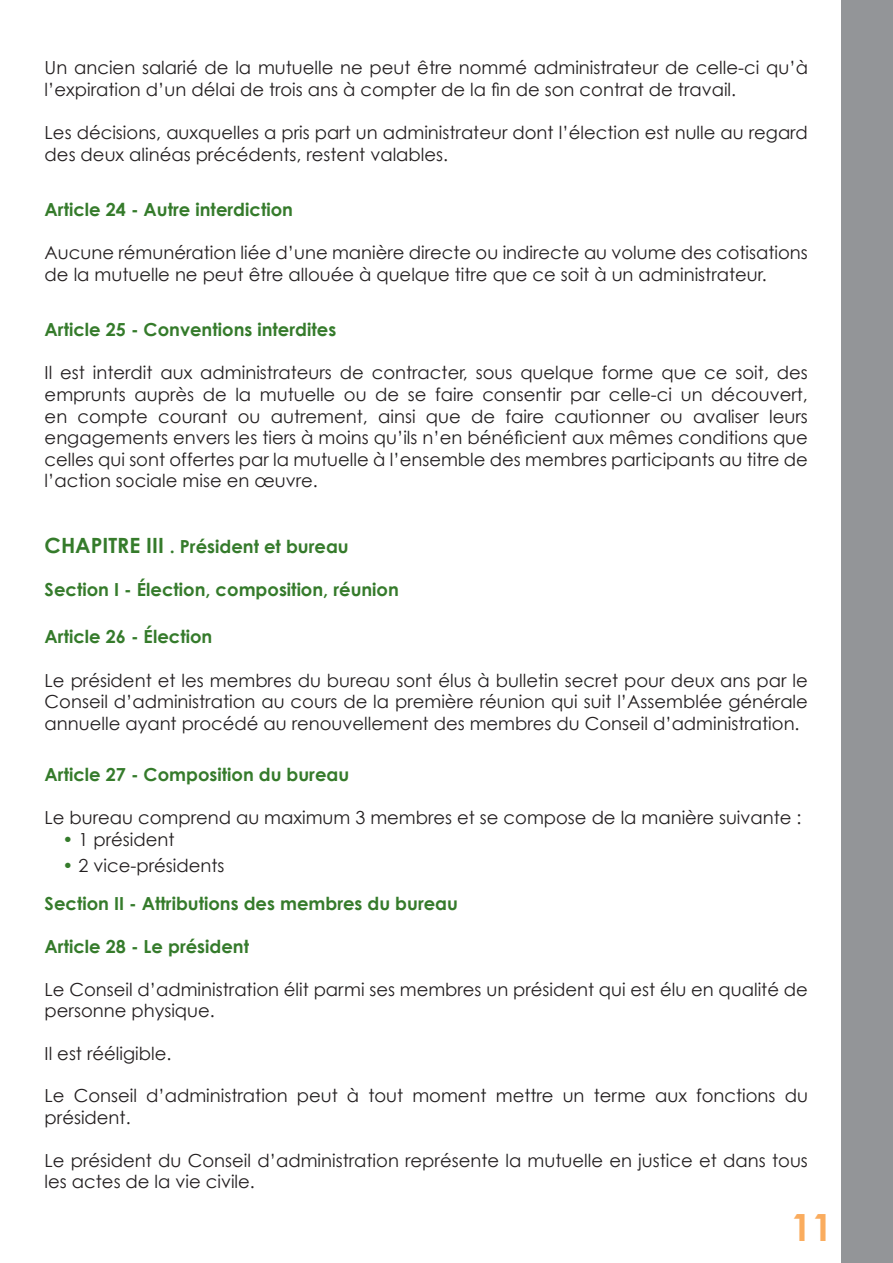
<style>
.page{position:relative;width:893px;height:1263px;background:#fff}
.page>*{position:absolute;margin:0;border:0;box-sizing:border-box;transform-origin:0 0}
.t1{font:700 37.5px "Century Gothic";color:#faac5e}
.t2{font:18px/21.6px "Century Gothic";color:#231f20}
.titre_I_II_III{font:700 18px "Century Gothic";color:#357b2b}
.s1{font-size:21px}
.s2{color:#357b2b}
</style>
<div class="page">
<div style="left:841px;top:0;width:52px;height:1263px;background:#939598"></div>
<p class="t2" style="left:45px;top:57px;width:765px">Un ancien salarié de la mutuelle ne peut être nommé administrateur de celle-ci qu’à l’expiration d’un délai de trois ans à compter de la fin de son contrat de travail.</p>
<p class="t2" style="left:45px;top:121px;width:765px">Les décisions, auxquelles a pris part un administrateur dont l’élection est nulle au regard des deux alinéas précédents, restent valables.</p>
<p class="titre_I_II_III" style="left:45px;top:198px;width:250px">Article 24 - Autre interdiction</p>
<p class="t2" style="left:45px;top:242px;width:765px">Aucune rémunération liée d’une manière directe ou indirecte au volume des cotisations de la mutuelle ne peut être allouée à quelque titre que ce soit à un administrateur.</p>
<p class="titre_I_II_III" style="left:45px;top:318px;width:293px">Article 25 - Conventions interdites</p>
<p class="t2" style="left:45px;top:362px;width:765px;text-align:justify">Il est interdit aux administrateurs de contracter, sous quelque forme que ce soit, des emprunts auprès de la mutuelle ou de se faire consentir par celle-ci un découvert, en compte courant ou autrement, ainsi que de faire cautionner ou avaliser leurs engagements envers les tiers à moins qu’ils n’en bénéficient aux mêmes conditions que celles qui sont offertes par la mutuelle à l’ensemble des membres participants au titre de l’action sociale mise en œuvre.</p>
<p class="titre_I_II_III" style="left:45px;top:535px;width:306px"><span class="s1">CHAPITRE III</span> . Président et bureau</p>
<p class="titre_I_II_III" style="left:45px;top:578px;width:356px">Section I - Élection, composition, réunion</p>
<p class="titre_I_II_III" style="left:45px;top:625px;width:169px">Article 26 - Élection</p>
<p class="t2" style="left:45px;top:669px;width:765px;text-align:justify">Le président et les membres du bureau sont élus à bulletin secret pour deux ans par le Conseil d’administration au cours de la première réunion qui suit l’Assemblée générale annuelle ayant procédé au renouvellement des membres du Conseil d’administration.</p>
<p class="titre_I_II_III" style="left:45px;top:763px;width:306px">Article 27 - Composition du bureau</p>
<p class="t2" style="left:45px;top:807px;width:758px">Le bureau comprend au maximum 3 membres et se compose de la manière suivante :</p>
<p class="t2" style="left:63px;top:828px;width:113px"><span class="s2">•</span> 1 président</p>
<p class="t2" style="left:63px;top:854px;width:163px"><span class="s2">•</span> 2 vice-présidents</p>
<p class="titre_I_II_III" style="left:45px;top:892px;width:415px">Section II - Attributions des membres du bureau</p>
<p class="titre_I_II_III" style="left:45px;top:935px;width:206px">Article 28 - Le président</p>
<p class="t2" style="left:45px;top:978px;width:765px">Le Conseil d’administration élit parmi ses membres un président qui est élu en qualité de personne physique.</p>
<p class="t2" style="left:45px;top:1042px;width:128px">Il est rééligible.</p>
<p class="t2" style="left:45px;top:1085px;width:765px">Le Conseil d’administration peut à tout moment mettre un terme aux fonctions du président.</p>
<p class="t2" style="left:45px;top:1149px;width:765px">Le président du Conseil d’administration représente la mutuelle en justice et dans tous les actes de la vie civile.</p>
<h1 class="t1" style="left:791px;top:1203px;width:43px">11</h1>
</div>
